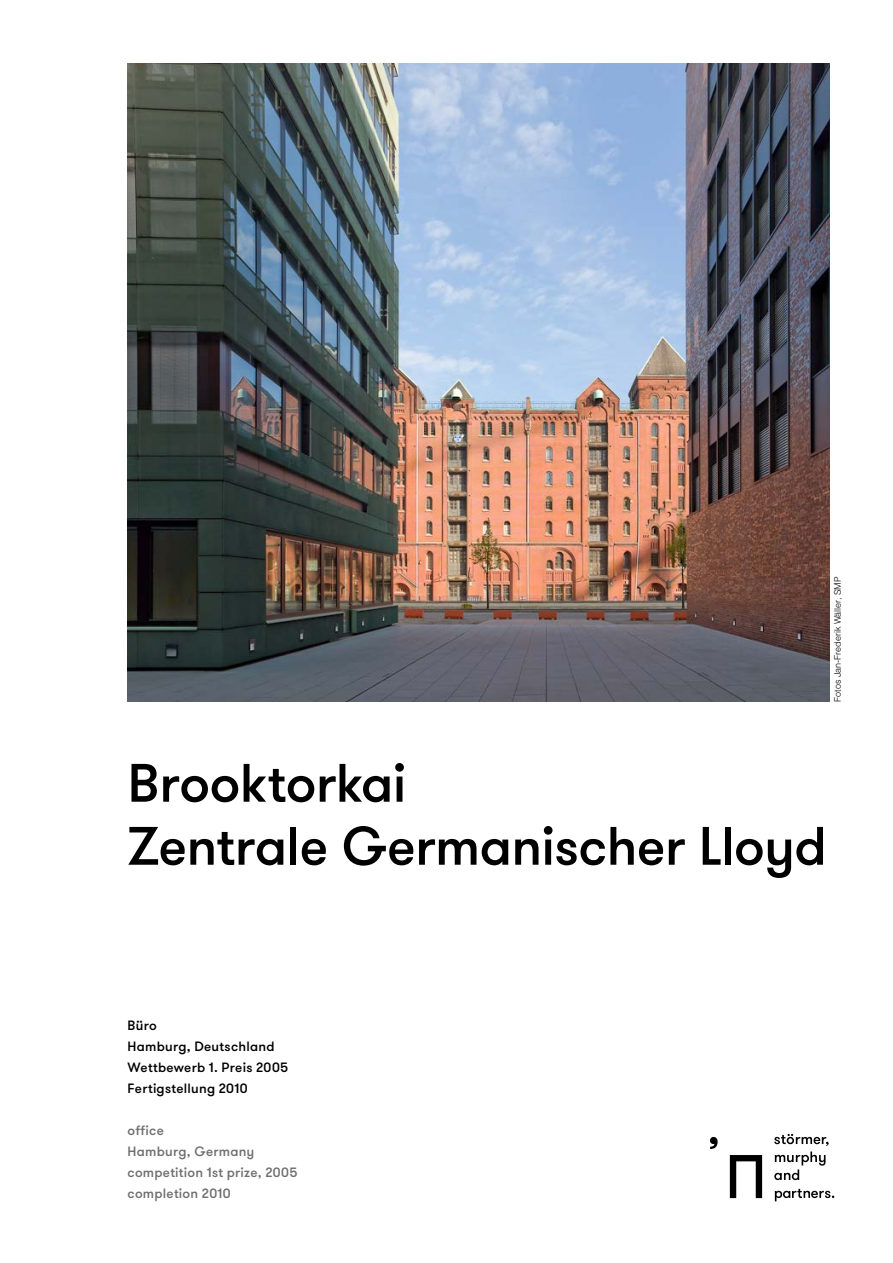
<style>
.page{position:relative;width:893px;height:1263px;background:#fff}
.page>*{position:absolute;margin:0;border:0;box-sizing:border-box;transform-origin:0 0}
.t1{font:500 54px/63px "GT Walsheim";letter-spacing:-.01em;color:#000}
.t2{font:500 13.5px/21px "GT Walsheim";letter-spacing:.02em;color:#000}
.t3{font:500 13.5px/21px "GT Walsheim";letter-spacing:.02em;color:#706f6f}
.t4{font:300 9px "Helvetica LT Pro";color:#000}
</style>
<div class="page">
<svg style="left:775px;top:1189px;width:59px;height:12px"></svg>
<svg style="left:774px;top:1134px;width:55px;height:46px"></svg>
<svg style="left:710px;top:1137px;width:8px;height:12px"></svg>
<svg style="left:730px;top:1155px;width:32px;height:43px"></svg>
<img style="left:128px;top:64px;width:701px;height:638px">
<p class="t4" style="left:832px;top:702px;width:126px;rotate:-90deg">Fotos Jan-Frederik Wäller, SMP</p>
<h1 class="t1" style="left:128px;top:753px;width:701px">Brooktorkai<br>Zentrale Germanischer Lloyd</h1>
<p class="t2" style="left:128px;top:1015px;width:162px">Büro<br>Hamburg, Deutschland<br>Wettbewerb 1. Preis 2005<br>Fertigstellung 2010</p>
<p class="t3" style="left:128px;top:1120px;width:172px">office<br>Hamburg, Germany competition 1st prize, 2005 completion 2010</p>
</div>
